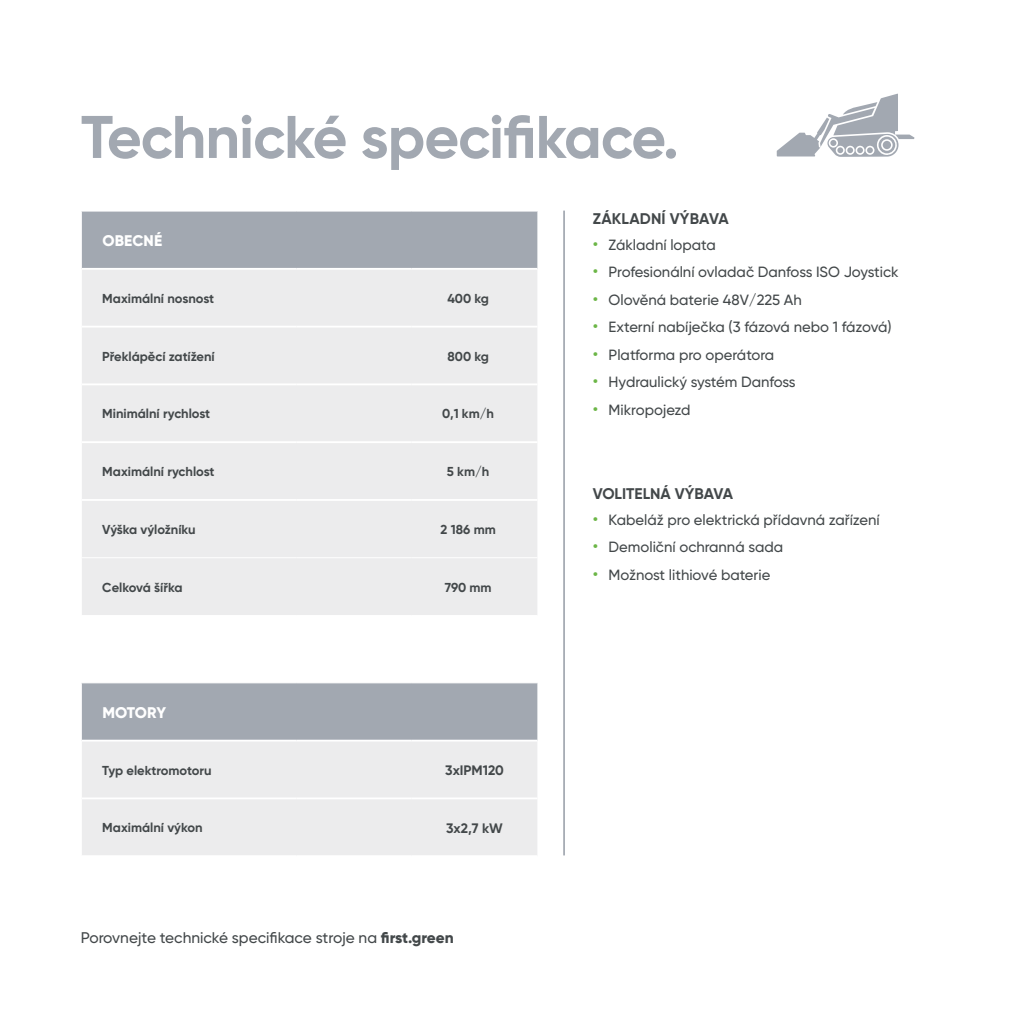
<style>
.page{position:relative;width:1021px;height:1021px;background:#fff}
.page>*{position:absolute;margin:0;border:0;box-sizing:border-box;transform-origin:0 0}
.t1{font:700 60.07px "Gilroy";letter-spacing:-.02em;color:#a2a8b1}
.t2{font:500 15.53px "Gilroy";color:#43484a}
.t3{font:700 15.53px "Gilroy";color:#43484a}
.t4{font:800 15.53px "Gilroy";letter-spacing:.01em;color:#fff}
.t5{font:500 14.85px "Gilroy";color:#43484a}
.t6{font:700 13.72px "Gilroy";color:#43484a}
.t7{font:700 13.05px "Gilroy";color:#43484a}
.s1{font-weight:800}
.s2{font-size:16.88px;color:#6cb647}
</style>
<div class="page">
<svg style="left:776px;top:94px;width:138px;height:63px"></svg>
<hr style="left:563px;top:210px;width:2px;height:645px;background:#a2a8b1">
<div style="left:82px;top:211px;width:455px;height:57px;background:#a2a8b1"></div>
<div style="left:82px;top:270px;width:455px;height:345px;background:#ececed"></div>
<hr style="left:81px;top:557px;width:215px;height:1px;background:#fff">
<hr style="left:296px;top:557px;width:116px;height:1px;background:#fff">
<hr style="left:412px;top:557px;width:125px;height:1px;background:#fff">
<hr style="left:82px;top:326px;width:214px;height:1px;background:#fff">
<hr style="left:296px;top:326px;width:116px;height:1px;background:#fff">
<hr style="left:412px;top:326px;width:125px;height:1px;background:#fff">
<hr style="left:82px;top:383px;width:214px;height:2px;background:#fff">
<hr style="left:296px;top:383px;width:116px;height:2px;background:#fff">
<hr style="left:412px;top:383px;width:125px;height:2px;background:#fff">
<hr style="left:82px;top:441px;width:214px;height:2px;background:#fff">
<hr style="left:296px;top:441px;width:116px;height:2px;background:#fff">
<hr style="left:412px;top:441px;width:125px;height:2px;background:#fff">
<hr style="left:82px;top:499px;width:214px;height:2px;background:#fff">
<hr style="left:296px;top:499px;width:116px;height:2px;background:#fff">
<hr style="left:412px;top:499px;width:125px;height:2px;background:#fff">
<div style="left:82px;top:683px;width:455px;height:56px;background:#a2a8b1"></div>
<div style="left:82px;top:742px;width:455px;height:113px;background:#ececed"></div>
<hr style="left:82px;top:797px;width:214px;height:2px;background:#fff">
<hr style="left:296px;top:797px;width:116px;height:2px;background:#fff">
<hr style="left:412px;top:797px;width:125px;height:2px;background:#fff">
<p class="t1" style="left:81px;top:99px;width:599px">Technické specifikace.</p>
<p class="t4" style="left:102px;top:231px;width:61px">OBECNÉ</p>
<p class="t7" style="left:102px;top:290px;width:113px">Maximální nosnost</p>
<p class="t7" style="left:447px;top:290px;width:43px">400 kg</p>
<p class="t7" style="left:102px;top:348px;width:114px">Překlápěcí zatížení</p>
<p class="t7" style="left:447px;top:348px;width:43px">800 kg</p>
<p class="t7" style="left:102px;top:405px;width:109px">Minimální rychlost</p>
<p class="t7" style="left:442px;top:405px;width:53px">0,1 km/h</p>
<p class="t7" style="left:102px;top:463px;width:114px">Maximální rychlost</p>
<p class="t7" style="left:447px;top:463px;width:44px">5 km/h</p>
<p class="t7" style="left:102px;top:521px;width:95px">Výška výložníku</p>
<p class="t7" style="left:440px;top:521px;width:57px">2 186 mm</p>
<p class="t7" style="left:102px;top:579px;width:82px">Celková šířka</p>
<p class="t7" style="left:444px;top:579px;width:49px">790 mm</p>
<p class="t4" style="left:102px;top:702px;width:65px">MOTORY</p>
<p class="t7" style="left:102px;top:761px;width:111px">Typ elektromotoru</p>
<p class="t6" style="left:445px;top:761px;width:60px">3xIPM120</p>
<p class="t7" style="left:102px;top:819px;width:102px">Maximální výkon</p>
<p class="t6" style="left:446px;top:819px;width:58px">3x2,7 kW</p>
<p class="t2" style="left:81px;top:928px;width:374px">Porovnejte technické specifikace stroje na <span class="s1">first.green</span></p>
<p class="t3" style="left:593px;top:209px;width:137px">ZÁKLADNÍ VÝBAVA</p>
<p class="t5" style="left:593px;top:236px;width:124px"><span class="s2">•</span> Základní lopata</p>
<p class="t5" style="left:593px;top:263px;width:307px"><span class="s2">•</span> Profesionální ovladač Danfoss ISO Joystick</p>
<p class="t5" style="left:593px;top:290px;width:210px"><span class="s2">•</span> Olověná baterie 48V/225 Ah</p>
<p class="t5" style="left:593px;top:318px;width:300px"><span class="s2">•</span> Externí nabíječka (3 fázová nebo 1 fázová)</p>
<p class="t5" style="left:593px;top:345px;width:183px"><span class="s2">•</span> Platforma pro operátora</p>
<p class="t5" style="left:593px;top:373px;width:204px"><span class="s2">•</span> Hydraulický systém Danfoss</p>
<p class="t5" style="left:593px;top:400px;width:99px"><span class="s2">•</span> Mikropojezd</p>
<p class="t3" style="left:593px;top:484px;width:142px">VOLITELNÁ VÝBAVA</p>
<p class="t5" style="left:593px;top:510px;width:288px"><span class="s2">•</span> Kabeláž pro elektrická přídavná zařízení</p>
<p class="t5" style="left:593px;top:538px;width:192px"><span class="s2">•</span> Demoliční ochranná sada</p>
<p class="t5" style="left:593px;top:565px;width:179px"><span class="s2">•</span> Možnost lithiové baterie</p>
</div>
